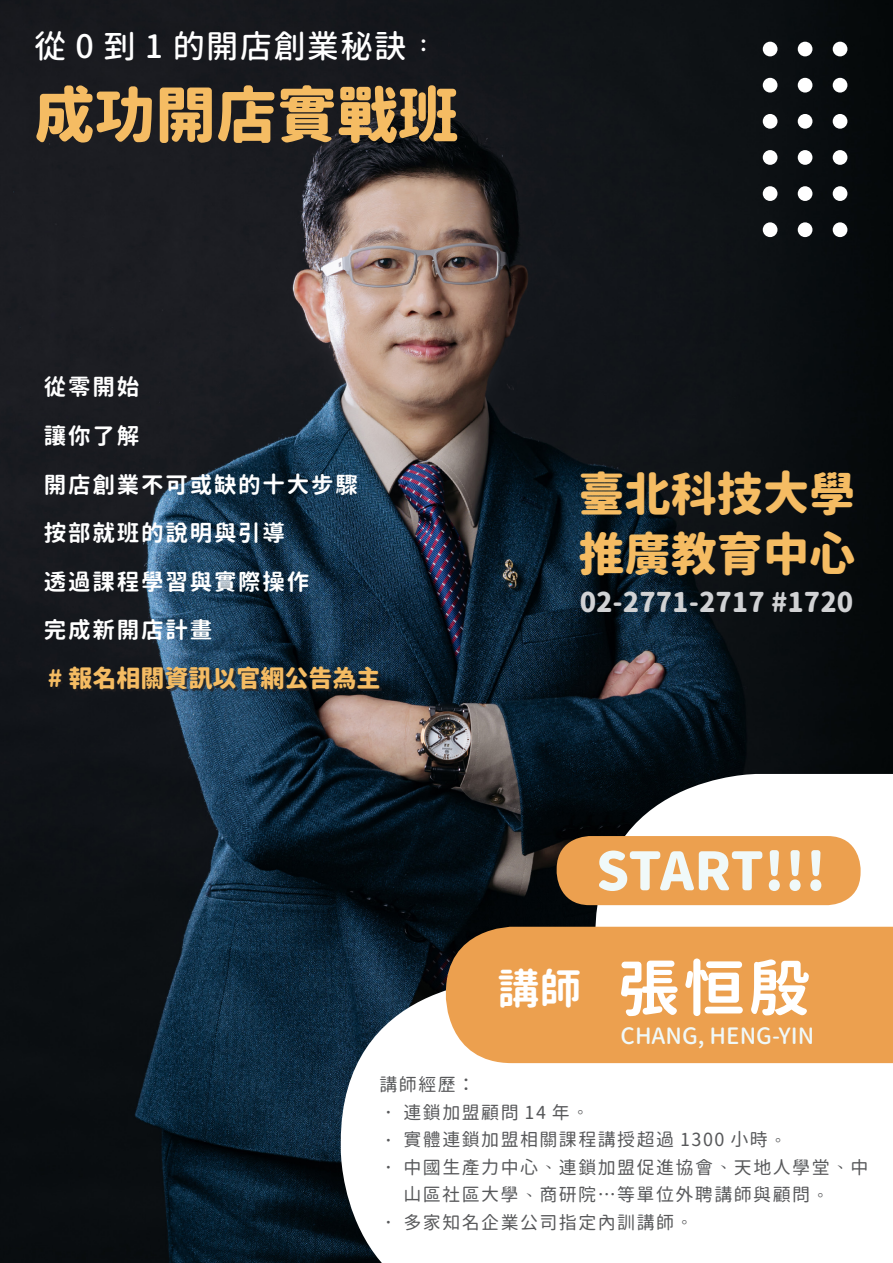
<style>
.page{position:relative;width:893px;height:1263px;background:#fff}
.page>*{position:absolute;margin:0;border:0;box-sizing:border-box;transform-origin:0 0}
.t1{font:700 61.65px "Gen Jyuu Gothic";color:#fff}
.t2{font:800 60.6px "Gen Jyuu Gothic";color:#f5bc63}
.t3{font:800 52.5px "Gen Jyuu Gothic";letter-spacing:-.02em;color:#f0f9f9}
.t4{font:800 46.2px "Gen Jyuu Gothic";color:#f5bc63}
.t5{font:500 32.25px "Gen Jyuu Gothic";letter-spacing:.04em;color:#fff}
.t6{font:800 27px "Gen Jyuu Gothic";color:#d1d2d4}
.t7{font:800 24px "Gen Jyuu Gothic";color:#f5bc63}
.t8{font:700 22.5px "Gen Jyuu Gothic";letter-spacing:.08em;color:#fff}
.t9{font:500 22.5px "Gen Jyuu Gothic";color:#f0f9f9}
.t10{font:18px/27.6px "Gen Jyuu Gothic";letter-spacing:.08em;color:#57585a}
.s1{font-family:"Adobe Ming Std";font-weight:300}
.s2{font-size:42px}
</style>
<div class="page">
<img style="left:0;top:0;width:893px;height:1263px">
<div style="left:833px;top:42px;width:14px;height:14px;background:#fff;border-radius:50%"></div>
<div style="left:798px;top:42px;width:14px;height:14px;background:#fff;border-radius:50%"></div>
<div style="left:763px;top:42px;width:14px;height:14px;background:#fff;border-radius:50%"></div>
<div style="left:833px;top:78px;width:14px;height:15px;background:#fff;border-radius:50%"></div>
<div style="left:798px;top:78px;width:14px;height:15px;background:#fff;border-radius:50%"></div>
<div style="left:763px;top:78px;width:14px;height:15px;background:#fff;border-radius:50%"></div>
<div style="left:833px;top:114px;width:14px;height:15px;background:#fff;border-radius:50%"></div>
<div style="left:798px;top:114px;width:14px;height:15px;background:#fff;border-radius:50%"></div>
<div style="left:763px;top:114px;width:14px;height:15px;background:#fff;border-radius:50%"></div>
<div style="left:833px;top:150px;width:14px;height:15px;background:#fff;border-radius:50%"></div>
<div style="left:798px;top:150px;width:14px;height:15px;background:#fff;border-radius:50%"></div>
<div style="left:763px;top:150px;width:14px;height:15px;background:#fff;border-radius:50%"></div>
<div style="left:833px;top:186px;width:14px;height:15px;background:#fff;border-radius:50%"></div>
<div style="left:798px;top:186px;width:14px;height:15px;background:#fff;border-radius:50%"></div>
<div style="left:763px;top:186px;width:14px;height:15px;background:#fff;border-radius:50%"></div>
<div style="left:833px;top:222px;width:14px;height:15px;background:#fff;border-radius:50%"></div>
<div style="left:798px;top:222px;width:14px;height:15px;background:#fff;border-radius:50%"></div>
<div style="left:763px;top:222px;width:14px;height:15px;background:#fff;border-radius:50%"></div>
<svg style="left:341px;top:980px;width:552px;height:283px"></svg>
<svg style="left:595px;top:774px;width:298px;height:332px"></svg>
<div style="left:557px;top:836px;width:304px;height:69px;background:#eca04f;border-radius:33px"></div>
<div style="left:446px;top:927px;width:447px;height:136px;background:#eca04f"></div>
<div style="left:51px;top:669px;width:330px;height:23px;background:#231f20;opacity:.75"></div>
<p class="t5" style="left:34px;top:22px;width:407px">從 0 到 1 的開店創業秘訣<span class="s1">：</span></p>
<p class="t2" style="left:34px;top:70px;width:426px">成功開店實戰班</p>
<p class="t8" style="left:44px;top:371px;width:97px">從零開始</p>
<p class="t8" style="left:44px;top:419px;width:97px">讓你了解</p>
<p class="t8" style="left:44px;top:468px;width:316px">開店創業不可或缺的十大步驟</p>
<p class="t8" style="left:44px;top:516px;width:243px">按部就班的說明與引導</p>
<p class="t8" style="left:44px;top:565px;width:267px">透過課程學習與實際操作</p>
<p class="t8" style="left:44px;top:614px;width:170px">完成新開店計畫</p>
<p class="t7" style="left:48px;top:660px;width:334px"># 報名相關資訊以官網公告為主</p>
<p class="t4" style="left:578px;top:460px;width:279px">臺北科技大學</p>
<p class="t4" style="left:578px;top:519px;width:279px">推廣教育中心</p>
<p class="t6" style="left:580px;top:582px;width:275px">02-2771-2717 #1720</p>
<p class="t3" style="left:596px;top:832px;width:232px">START!!!</p>
<p class="t1" style="left:497px;top:943px;width:314px"><span class="s2">講師</span> 張恒殷</p>
<p class="t9" style="left:620px;top:1020px;width:195px">CHANG, HENG-YIN</p>
<p class="t10" style="left:379px;top:1070px;width:97px">講師經歷：</p>
<p class="t10" style="left:379px;top:1098px;width:211px"><span class="s1">‧</span> 連鎖加盟顧問 14 年<span class="s1">。</span></p>
<p class="t10" style="left:379px;top:1125px;width:409px"><span class="s1">‧</span> 實體連鎖加盟相關課程講授超過 1300 小時<span class="s1">。</span></p>
<p class="t10" style="left:403px;top:1153px;width:467px;text-indent:-24px"><span class="s1">‧</span> 中國生產力中心<span class="s1">、</span>連鎖加盟促進協會<span class="s1">、</span>天地人學堂<span class="s1">、</span>中山區社區大學<span class="s1">、</span>商研院…等單位外聘講師與顧問<span class="s1">。</span></p>
<p class="t10" style="left:379px;top:1208px;width:316px"><span class="s1">‧</span> 多家知名企業公司指定內訓講師<span class="s1">。</span></p>
</div>
